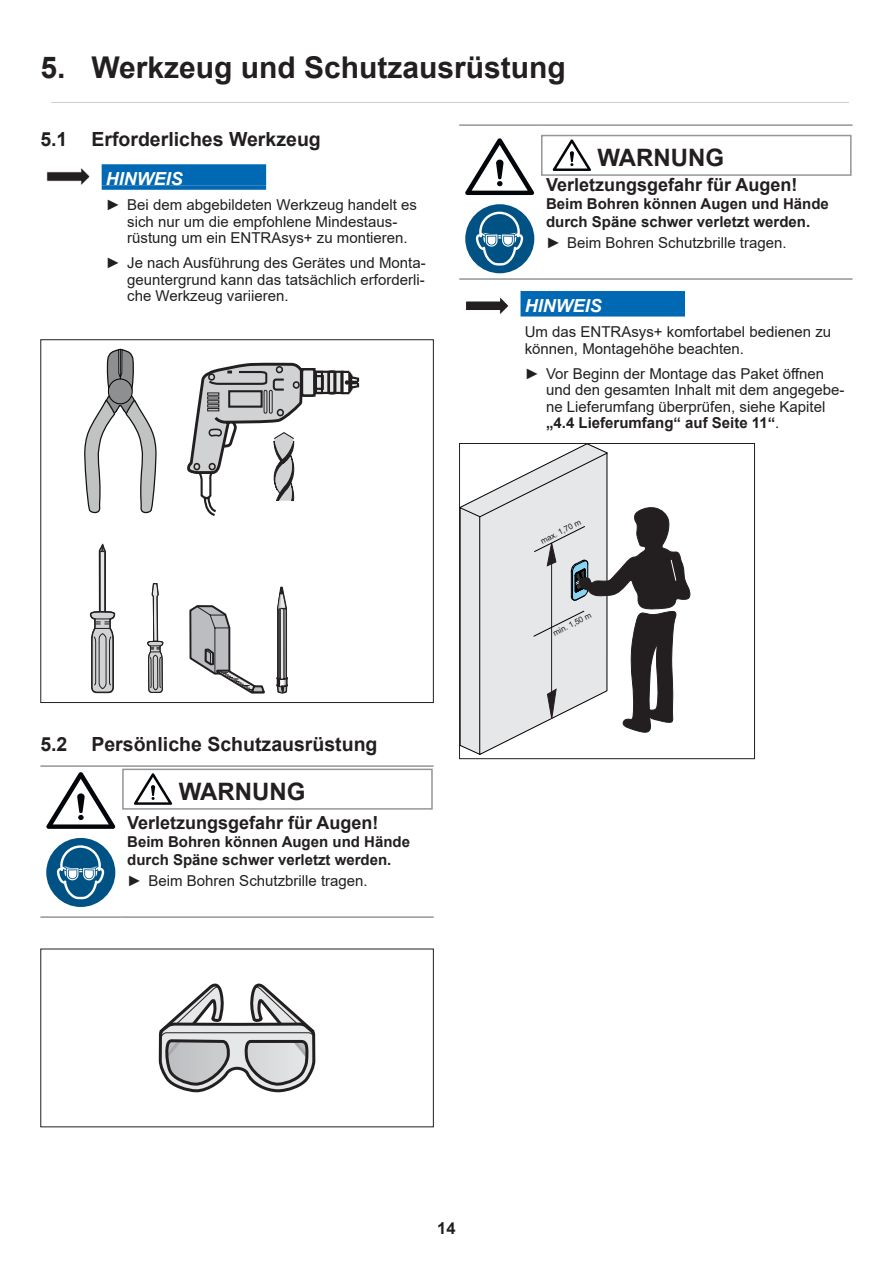
<style>
.page{position:relative;width:893px;height:1263px;background:#fff}
.page>*{position:absolute;margin:0;border:0;box-sizing:border-box;transform-origin:0 0}
.t1{font:700 30px "Arial";color:#231f20}
.t2{font:700 24px "Arial";color:#231f20}
.t3{font:700 19.5px "Arial";color:#231f20}
.t4{font:700 18px "Arial";color:#231f20}
.t5{font:italic 700 18px "Arial";color:#fff}
.t6{font:700 16.5px "Arial";color:#231f20}
.t7{font:15px/16.5px "Arial";color:#231f20}
.t8{font:700 15px/18px "Arial";color:#231f20}
.t9{font:8.1px "Arial";color:#231f20}
.s1{font-weight:700}
</style>
<div class="page">
<hr style="left:540px;top:124px;width:313px;height:2px;background:#939598">
<hr style="left:459px;top:124px;width:81px;height:2px;background:#939598">
<hr style="left:459px;top:278px;width:81px;height:2px;background:#939598">
<hr style="left:540px;top:278px;width:313px;height:2px;background:#939598">
<svg style="left:465px;top:138px;width:69px;height:57px"></svg>
<div style="left:465px;top:204px;width:69px;height:69px;background:#005285;border-radius:50%"></div>
<svg style="left:476px;top:212px;width:47px;height:54px"></svg>
<div style="left:541px;top:135px;width:311px;height:41px;border:2px solid #939598"></div>
<svg style="left:553px;top:139px;width:38px;height:32px"></svg>
<svg style="left:466px;top:297px;width:42px;height:17px"></svg>
<div style="left:520px;top:291px;width:165px;height:21px;background:#0168b3"></div>
<hr style="left:520px;top:312px;width:165px;height:4px;background:#0168b3">
<svg style="left:461px;top:445px;width:229px;height:310px"></svg>
<div style="left:459px;top:443px;width:296px;height:316px;border:1px solid #231f20"></div>
<svg style="left:46px;top:168px;width:44px;height:17px"></svg>
<div style="left:102px;top:164px;width:164px;height:21px;background:#0168b3"></div>
<div style="left:102px;top:185px;width:164px;height:5px;background:#0168b3"></div>
<svg style="left:189px;top:605px;width:76px;height:88px"></svg>
<svg style="left:188px;top:362px;width:172px;height:154px"></svg>
<svg style="left:276px;top:587px;width:12px;height:106px"></svg>
<svg style="left:84px;top:349px;width:80px;height:345px"></svg>
<hr style="left:120px;top:349px;width:1px;height:30px;background:#000001">
<div style="left:40px;top:339px;width:394px;height:364px;border:1px solid #231f20"></div>
<hr style="left:121px;top:765px;width:313px;height:2px;background:#939598">
<hr style="left:40px;top:765px;width:81px;height:2px;background:#939598">
<hr style="left:40px;top:916px;width:81px;height:2px;background:#939598">
<hr style="left:121px;top:916px;width:313px;height:2px;background:#939598">
<svg style="left:46px;top:772px;width:69px;height:57px"></svg>
<div style="left:46px;top:838px;width:69px;height:69px;background:#005285;border-radius:50%"></div>
<svg style="left:57px;top:845px;width:47px;height:54px"></svg>
<div style="left:122px;top:769px;width:311px;height:41px;border:2px solid #939598"></div>
<svg style="left:134px;top:773px;width:38px;height:32px"></svg>
<svg style="left:159px;top:983px;width:156px;height:109px"></svg>
<div style="left:40px;top:949px;width:394px;height:178px;border:1px solid #231f20"></div>
<hr style="left:51px;top:102px;width:798px;height:1px;background:#d1d2d4">
<h1 class="t1" style="left:40px;top:46px;width:527px">5. Werkzeug und Schutzausrüstung</h1>
<h3 class="t3" style="left:40px;top:126px;width:282px">5.1 Erforderliches Werkzeug</h3>
<p class="t5" style="left:106px;top:167px;width:79px">HINWEIS</p>
<p class="t7" style="left:127px;top:197px;width:291px;text-indent:-21px">► Bei dem abgebildeten Werkzeug handelt es sich nur um die empfohlene Mindestaus&shy;rüstung um ein ENTRAsys+ zu montieren.</p>
<p class="t7" style="left:127px;top:255px;width:300px;text-align:justify;text-indent:-21px">► Je nach Ausführung des Gerätes und Monta&shy;geuntergrund kann das tatsächlich erforderli&shy;che Werkzeug variieren.</p>
<h3 class="t3" style="left:40px;top:730px;width:339px">5.2 Persönliche Schutzausrüstung</h3>
<h2 class="t2" style="left:179px;top:774px;width:128px">WARNUNG</h2>
<p class="t4" style="left:127px;top:810px;width:253px">Verletzungsgefahr für Augen!</p>
<p class="t8" style="left:127px;top:833px;width:284px">Beim Bohren können Augen und Hände durch Späne schwer verletzt werden.</p>
<p class="t7" style="left:127px;top:872px;width:242px">► Beim Bohren Schutzbrille tragen.</p>
<h2 class="t2" style="left:598px;top:140px;width:128px">WARNUNG</h2>
<p class="t4" style="left:546px;top:172px;width:253px">Verletzungsgefahr für Augen!</p>
<p class="t8" style="left:546px;top:195px;width:284px">Beim Bohren können Augen und Hände durch Späne schwer verletzt werden.</p>
<p class="t7" style="left:546px;top:234px;width:242px">► Beim Bohren Schutzbrille tragen.</p>
<p class="t5" style="left:525px;top:294px;width:79px">HINWEIS</p>
<p class="t7" style="left:525px;top:323px;width:308px">Um das ENTRAsys+ komfortabel bedienen zu können, Montagehöhe beachten.</p>
<p class="t7" style="left:546px;top:365px;width:300px;text-indent:-21px">► Vor Beginn der Montage das Paket öffnen und den gesamten Inhalt mit dem angegebe&shy;ne Lieferumfang überprüfen, siehe Kapitel <span class="s1">„4.4 Lieferumfang“ auf Seite 11“</span>.</p>
<p class="t9" style="left:538px;top:536px;width:46px;rotate:-27deg">max. 1,70 m</p>
<p class="t9" style="left:551px;top:628px;width:44px;rotate:-27deg">min. 1,50 m</p>
<p class="t6" style="left:437px;top:1216px;width:20px">14</p>
</div>
